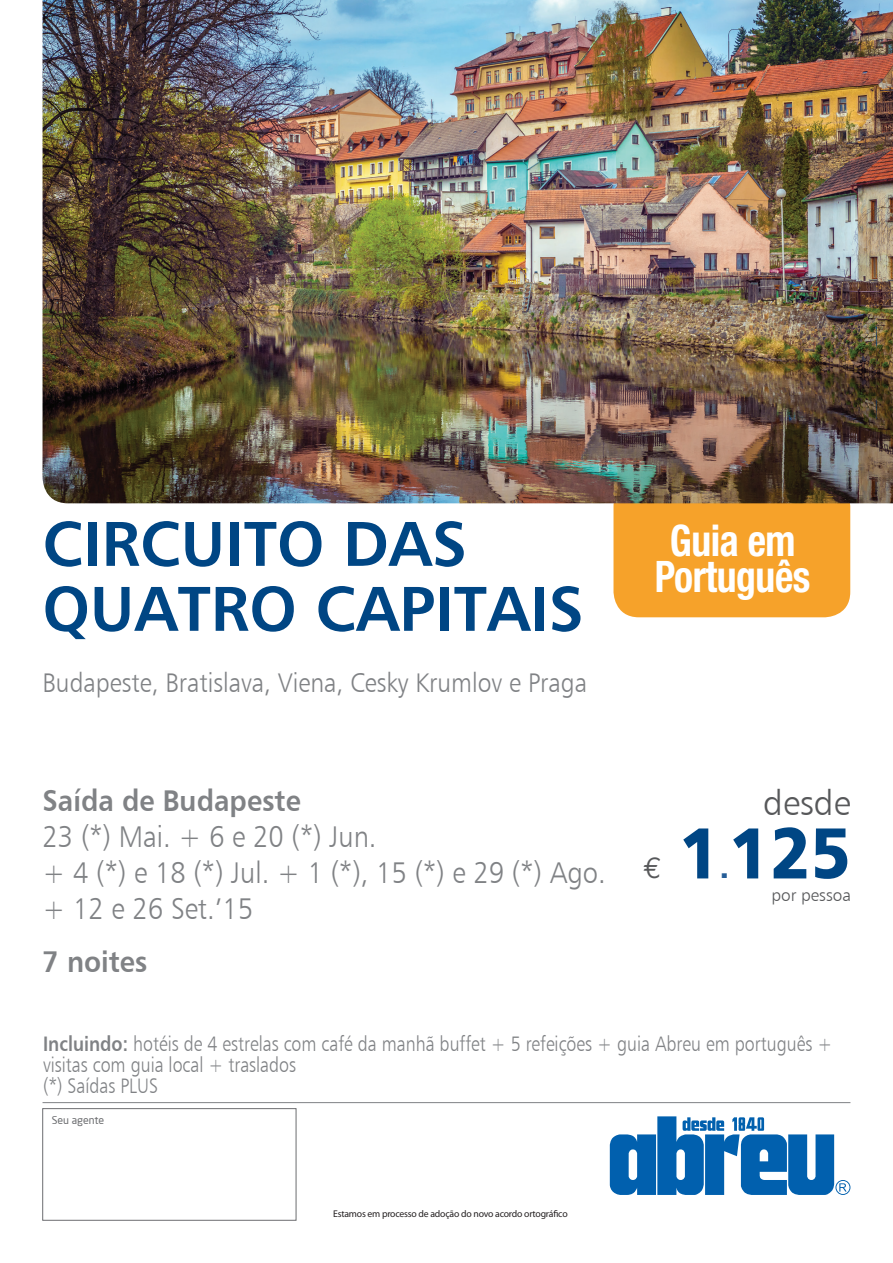
<style>
.page{position:relative;width:893px;height:1263px;background:#fff}
.page>*{position:absolute;margin:0;border:0;box-sizing:border-box;transform-origin:0 0}
.t1{font:72px "Humanist 777 BT Black B";color:#004684;scale:.91 1}
.t2{font:63.15px/64.9px "Humanist 777 BT Bold B";color:#004684}
.t3{font:700 condensed 43.5px/36px "Helvetica Neue";letter-spacing:-.01em;color:#fff;text-align:center;scale:.91 1}
.t4{font:34.95px "Humanist 777 BT Light B";color:#57585a}
.t5{font:30px/36px "Humanist 777 BT Light B";color:#808285;scale:.91 1}
.t6{font:30px "Humanist 777 BT Bold B";color:#808285;scale:.91 1}
.t7{font:30px "Euro Mono";color:#57585a}
.t8{font:30px "Humanist 777 BT Black B";color:#255d97}
.t9{font:27px "Humanist 777 BT Light B";color:#808285;scale:.91 1}
.t10{font:21px/21px "Humanist 777 BT Light B";color:#808285;scale:.85 1}
.t11{font:17.1px "Humanist 777 BT Light B";color:#57585a}
.t12{font:10.5px "Neo Sans";color:#6c6d70}
.t13{font:9.75px "Myriad Pro";letter-spacing:-.02em;color:#231f20}
.s1{font-family:"Humanist 777 BT Bold B"}
</style>
<div class="page">
<hr style="left:43px;top:1102px;width:807px;height:1px;background:#808285">
<div style="left:43px;top:1108px;width:253px;height:112px;border:1px solid #6c6d70"></div>
<div style="left:613px;top:481px;width:237px;height:136px;background:#f6a22a;border-radius:26px"></div>
<img style="left:43px;top:0;width:850px;height:503px">
<svg style="left:610px;top:1116px;width:240px;height:79px"></svg>
<h2 class="t2" style="left:43px;top:510px;width:543px">CIRCUITO DAS<br>QUATRO CAPITAIS</h2>
<h3 class="t3" style="left:655px;top:522px;width:172px">Guia em<br>Português</h3>
<p class="t9" style="left:43px;top:666px;width:600px">Budapeste, Bratislava, Viena, Cesky Krumlov e Praga</p>
<h3 class="t6" style="left:43px;top:782px;width:285px">Saída de Budapeste</h3>
<h3 class="t5" style="left:43px;top:818px;width:620px">23 (*) Mai. + 6 e 20 (*) Jun.<br>+ 4 (*) e 18 (*) Jul. + 1 (*), 15 (*) e 29 (*) Ago. + 12 e 26 Set.’15</h3>
<h3 class="t6" style="left:43px;top:943px;width:117px">7 noites</h3>
<h3 class="t7" style="left:644px;top:850px;width:20px">€</h3>
<h3 class="t4" style="left:763px;top:782px;width:89px">desde</h3>
<h1 class="t1" style="left:679px;top:807px;width:190px">1125</h1>
<h3 class="t8" style="left:720px;top:849px;width:11px">.</h3>
<p class="t11" style="left:771px;top:884px;width:81px">por pessoa</p>
<p class="t10" style="left:43px;top:1033px;width:930px"><span class="s1">Incluindo:</span> hotéis de 4 estrelas com café da manhã buffet + 5 refeições + guia Abreu em português + visitas com guia local + traslados<br>(*) Saídas PLUS</p>
<p class="t12" style="left:52px;top:1114px;width:54px">Seu agente</p>
<p class="t13" style="left:333px;top:1208px;width:236px">Estamos em processo de adoção do novo acordo ortográfico</p>
</div>
